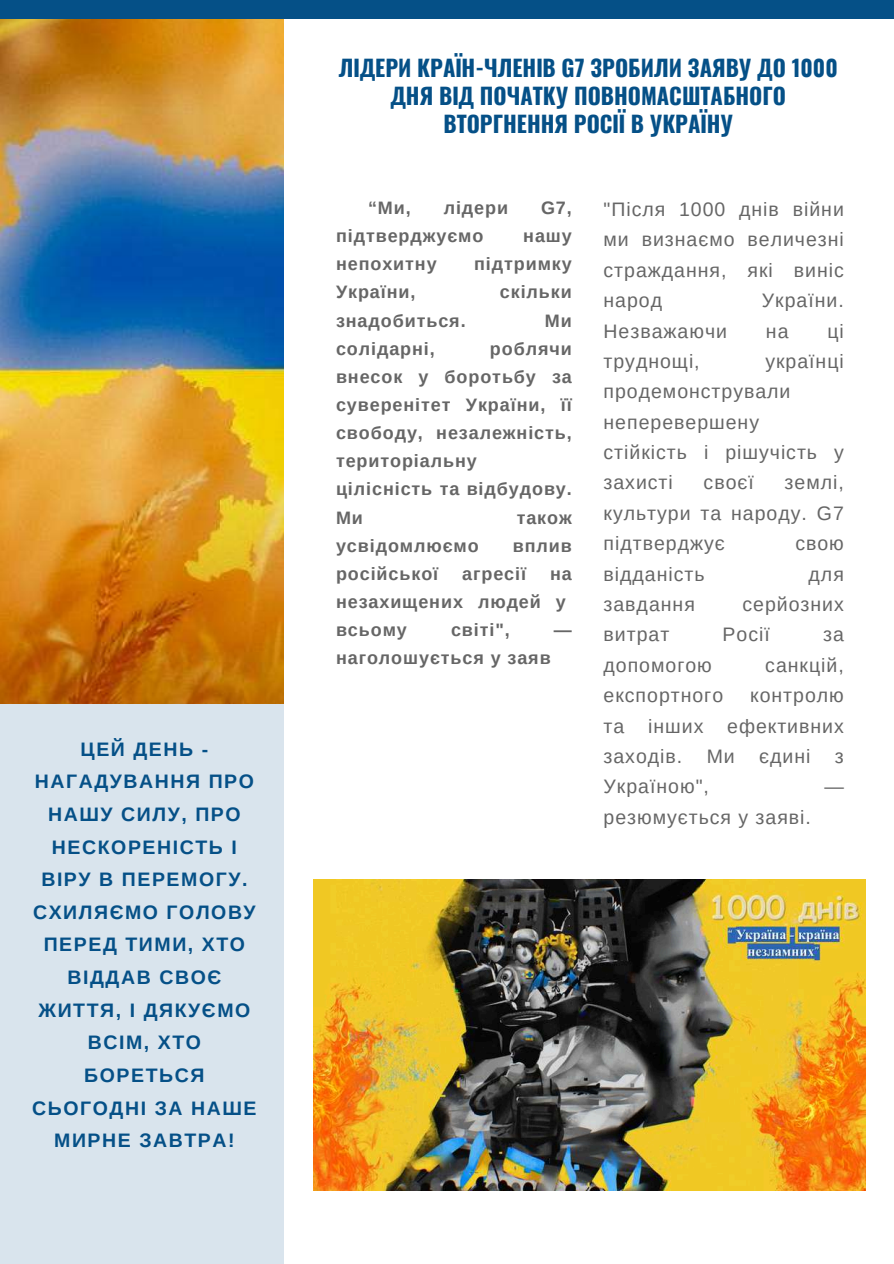
<style>
.page{position:relative;width:894px;height:1264px;background:#fff}
.page>*{position:absolute;margin:0;border:0;box-sizing:border-box;transform-origin:0 0}
.t1{font:700 22.5px/28.2px "Oswald";color:#055087;text-align:center}
.t2{font:19.5px/30.3px "Arimo";letter-spacing:.05em;color:#666;text-align:justify}
.t3{font:700 19.5px/32.7px "Arimo";letter-spacing:.08em;color:#055087;text-align:center}
.t4{font:700 18px/28.2px "Arimo";letter-spacing:.05em;color:#666}
</style>
<div class="page">
<div style="left:0;top:539px;width:284px;height:724px;background:#d9e4ed"></div>
<img style="left:0;top:19px;width:283px;height:685px">
<div style="left:0;top:0;width:893px;height:19px;background:#055087"></div>
<img style="left:313px;top:879px;width:551px;height:311px">
<p class="t3" style="left:32px;top:732px;width:226px">ЦЕЙ ДЕНЬ -<br>НАГАДУВАННЯ ПРО<br>НАШУ СИЛУ, ПРО<br>НЕСКОРЕНІСТЬ І<br>ВІРУ В ПЕРЕМОГУ.<br>СХИЛЯЄМО ГОЛОВУ<br>ПЕРЕД ТИМИ, ХТО<br>ВІДДАВ СВОЄ<br>ЖИТТЯ, І ДЯКУЄМО<br>ВСІМ, ХТО<br>БОРЕТЬСЯ<br>СЬОГОДНІ ЗА НАШЕ<br>МИРНЕ ЗАВТРА!</p>
<p class="t1" style="left:338px;top:53px;width:500px">ЛІДЕРИ КРАЇН-ЧЛЕНІВ G7 ЗРОБИЛИ ЗАЯВУ ДО 1000<br>ДНЯ ВІД ПОЧАТКУ ПОВНОМАСШТАБНОГО<br>ВТОРГНЕННЯ РОСІЇ В УКРАЇНУ</p>
<p class="t4" style="left:368px;top:194px;width:44px">“Ми,</p>
<p class="t4" style="left:443px;top:194px;width:66px">лідери</p>
<p class="t4" style="left:541px;top:194px;width:32px">G7,</p>
<p class="t4" style="left:336px;top:222px;width:149px">підтверджуємо</p>
<p class="t4" style="left:523px;top:222px;width:50px">нашу</p>
<p class="t4" style="left:336px;top:250px;width:102px">непохитну</p>
<p class="t4" style="left:474px;top:250px;width:99px">підтримку</p>
<p class="t4" style="left:336px;top:278px;width:81px">України,</p>
<p class="t4" style="left:499px;top:278px;width:73px">скільки</p>
<p class="t4" style="left:336px;top:306px;width:131px">знадобиться.</p>
<p class="t4" style="left:544px;top:306px;width:28px">Ми</p>
<p class="t4" style="left:336px;top:334px;width:100px">солідарні,</p>
<p class="t4" style="left:336px;top:334px;width:237px;text-indent:154px">роблячи внесок у боротьбу за суверенітет України, її свободу, незалежність, територіальну цілісність та відбудову.<br>Ми</p>
<p class="t4" style="left:516px;top:503px;width:57px">також</p>
<p class="t4" style="left:336px;top:531px;width:144px">усвідомлюємо</p>
<p class="t4" style="left:512px;top:531px;width:61px">вплив</p>
<p class="t4" style="left:336px;top:559px;width:104px">російської</p>
<p class="t4" style="left:462px;top:559px;width:65px">агресії</p>
<p class="t4" style="left:336px;top:559px;width:237px;text-indent:214px">на незахищених людей у всьому</p>
<p class="t4" style="left:451px;top:615px;width:60px">світі",</p>
<p class="t4" style="left:553px;top:615px;width:19px">—</p>
<p class="t4" style="left:336px;top:644px;width:216px">наголошується у заяв</p>
<p class="t2" style="left:603px;top:194px;width:242px">"Після 1000 днів війни ми визнаємо величезні страждання, які виніс народ</p>
<p class="t2" style="left:761px;top:285px;width:83px">України.</p>
<p class="t2" style="left:603px;top:315px;width:125px">Незважаючи</p>
<p class="t2" style="left:765px;top:315px;width:24px">на</p>
<p class="t2" style="left:827px;top:315px;width:18px">ці</p>
<p class="t2" style="left:603px;top:346px;width:98px">труднощі,</p>
<p class="t2" style="left:603px;top:346px;width:242px;text-align:left;text-indent:162px">українці продемонстрували неперевершену стійкість і рішучість у захисті</p>
<p class="t2" style="left:603px;top:467px;width:242px;text-indent:181px">землі, культури та народу. G7 підтверджує</p>
<p class="t2" style="left:703px;top:467px;width:52px">своєї</p>
<p class="t2" style="left:795px;top:528px;width:50px">свою</p>
<p class="t2" style="left:603px;top:558px;width:102px">відданість</p>
<p class="t2" style="left:808px;top:558px;width:37px">для</p>
<p class="t2" style="left:603px;top:589px;width:93px">завдання</p>
<p class="t2" style="left:742px;top:589px;width:103px">серйозних</p>
<p class="t2" style="left:603px;top:619px;width:67px">витрат</p>
<p class="t2" style="left:722px;top:619px;width:49px">Росії</p>
<p class="t2" style="left:822px;top:619px;width:22px">за</p>
<p class="t2" style="left:603px;top:650px;width:110px">допомогою</p>
<p class="t2" style="left:765px;top:650px;width:80px">санкцій,</p>
<p class="t2" style="left:603px;top:680px;width:121px">експортного</p>
<p class="t2" style="left:603px;top:680px;width:242px;text-indent:147px">контролю та інших ефективних заходів.</p>
<p class="t2" style="left:706px;top:741px;width:30px">Ми</p>
<p class="t2" style="left:759px;top:741px;width:53px">єдині</p>
<p class="t2" style="left:834px;top:741px;width:10px">з</p>
<p class="t2" style="left:603px;top:771px;width:107px">Україною",</p>
<p class="t2" style="left:824px;top:771px;width:21px">—</p>
<p class="t2" style="left:603px;top:801px;width:209px">резюмується у заяві.</p>
</div>
